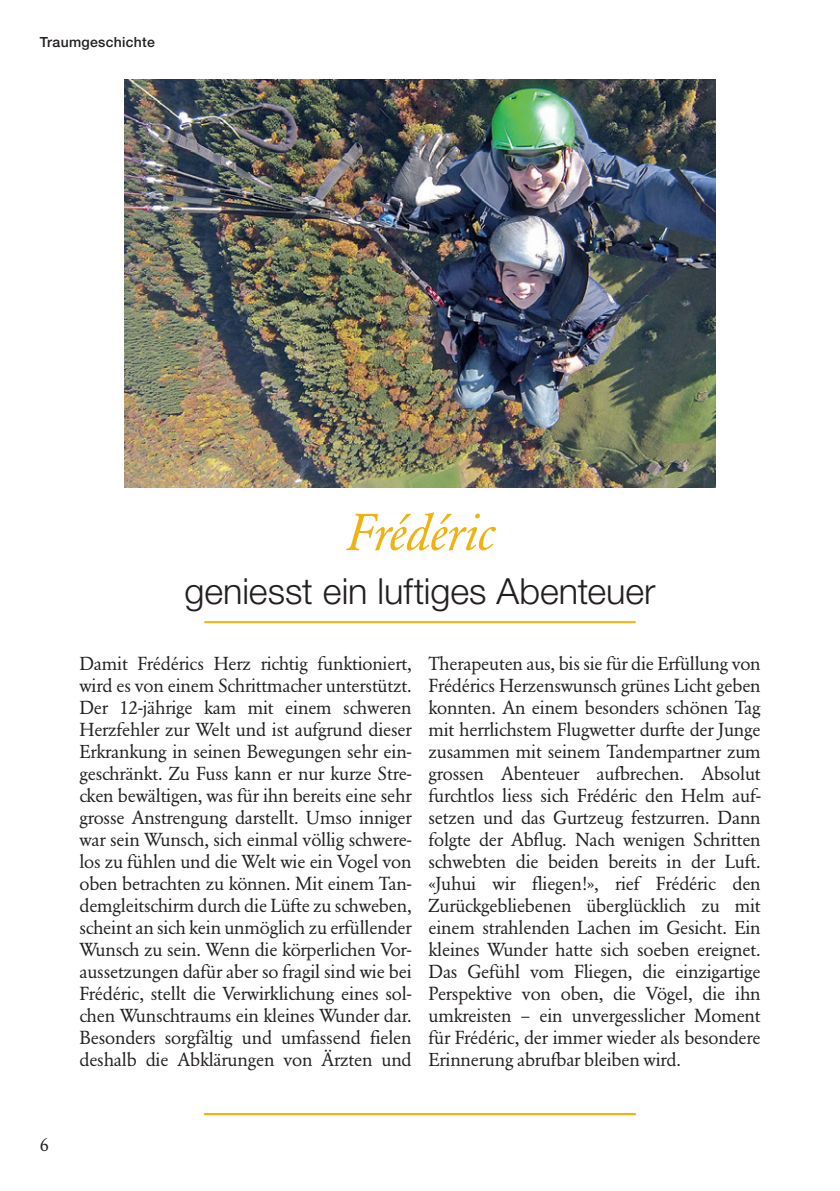
<style>
.page{position:relative;width:840px;height:1191px;background:#fff}
.page>*{position:absolute;margin:0;border:0;box-sizing:border-box;transform-origin:0 0}
.t1{font:50px "GA12 Italic Oldfigures";color:#efb211}
.t2{font:300 36px "Helvetica Neue";color:#231f20}
.t3{font:18px/22px "GA12";color:#231f20;text-align:justify}
.t4{font:500 14px "Helvetica Neue";letter-spacing:.02em;color:#231f20}
</style>
<div class="page">
<hr style="left:204px;top:1113px;width:431px;height:2px;background:#efb211">
<img style="left:125px;top:79px;width:589px;height:409px">
<hr style="left:204px;top:621px;width:431px;height:2px;background:#efb211">
<p class="t4" style="left:40px;top:34px;width:116px">Traumgeschichte</p>
<h1 class="t1" style="left:346px;top:502px;width:149px">Frédéric</h1>
<h2 class="t2" style="left:184px;top:569px;width:472px">geniesst ein luftiges Abenteuer</h2>
<p class="t3" style="left:40px;top:1133px;width:11px">6</p>
<p class="t3" style="left:79px;top:652px;width:333px">Damit Frédérics Herz richtig funktioniert, wird es von einem Schrittmacher unterstützt.<br>Der 12-jährige kam mit einem schweren Herzfehler zur Welt und ist aufgrund dieser Erkrankung in seinen Bewegungen sehr ein&shy;geschränkt. Zu Fuss kann er nur kurze Stre&shy;cken bewältigen, was für ihn bereits eine sehr grosse Anstrengung darstellt. Umso inniger war sein Wunsch, sich einmal völlig schwere&shy;los zu fühlen und die Welt wie ein Vogel von oben betrachten zu können. Mit einem Tan&shy;demgleitschirm durch die Lüfte zu schweben, scheint an sich kein unmöglich zu erfüllender Wunsch zu sein. Wenn die körperlichen Vor&shy;aussetzungen dafür aber so fragil sind wie bei Frédéric, stellt die Verwirklichung eines sol&shy;chen Wunschtraums ein kleines Wunder dar.<br>Besonders sorgfältig und umfassend fielen deshalb die Abklärungen von Ärzten und</p>
<p class="t3" style="left:428px;top:652px;width:333px">Therapeuten aus, bis sie für die Erfüllung von Frédérics Herzenswunsch grünes Licht geben konnten. An einem besonders schönen Tag mit herrlichstem Flugwetter durfte der Junge zusammen mit seinem Tandempartner zum grossen Abenteuer aufbrechen. Absolut furchtlos liess sich Frédéric den Helm auf&shy;setzen und das Gurtzeug festzurren. Dann folgte der Abflug. Nach wenigen Schritten schwebten die beiden bereits in der Luft. «Juhui wir fliegen!», rief Frédéric den Zurückgebliebenen überglücklich zu mit einem strahlenden Lachen im Gesicht. Ein kleines Wunder hatte sich soeben ereignet.<br>Das Gefühl vom Fliegen, die einzigartige Perspektive von oben, die Vögel, die ihn umkreisten – ein unvergesslicher Moment für Frédéric, der immer wieder als besondere Erinnerung abrufbar bleiben wird.</p>
</div>
